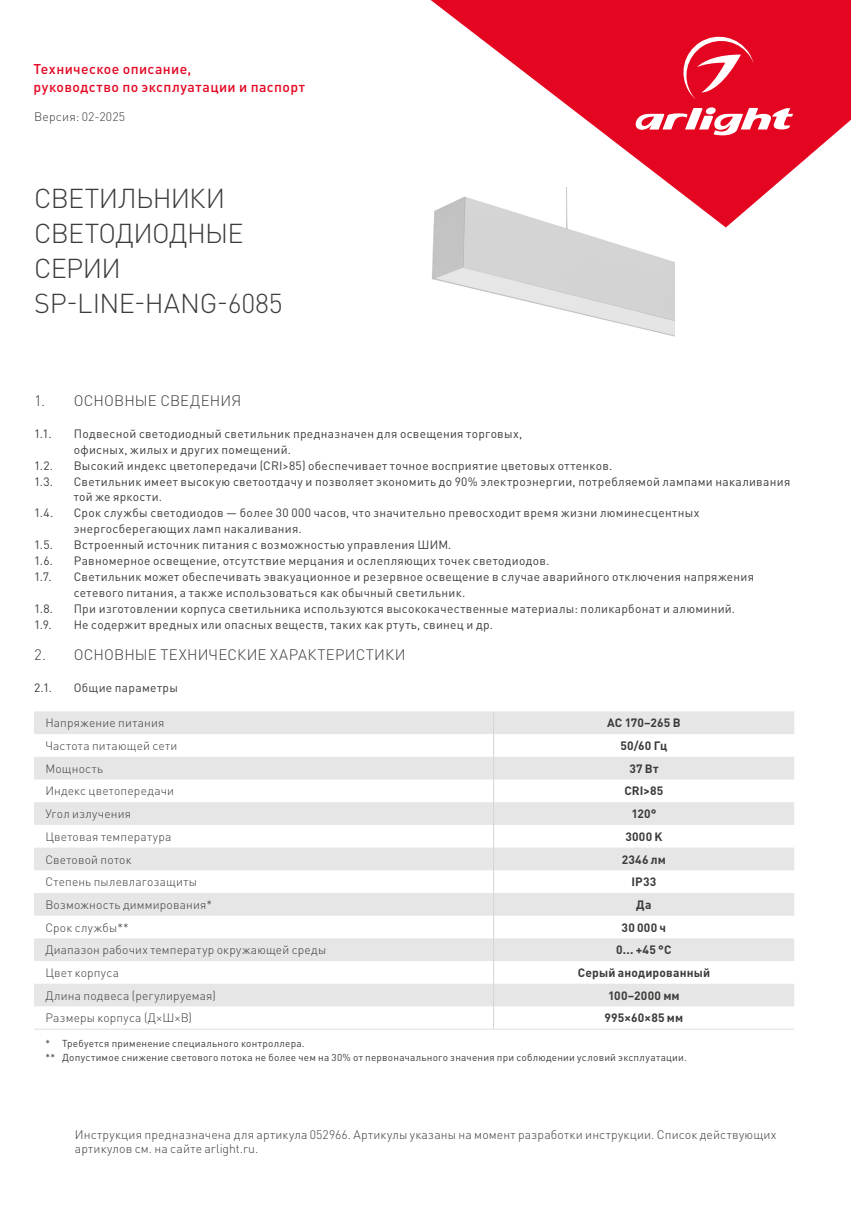
<style>
.page{position:relative;width:851px;height:1214px;background:#fff}
.page>*{position:absolute;margin:0;border:0;box-sizing:border-box;transform-origin:0 0}
.t1{font:300 27px/35px "DIN Pro";letter-spacing:-.02em;color:#3c3c3b}
.t2{font:300 15px "DIN Pro";letter-spacing:.01em;color:#3c3c3b}
.t3{font:500 14px/18px "DIN Pro";letter-spacing:.03em;color:#e40521}
.t4{font:300 12.2px/14px "DIN Pro";letter-spacing:.015em;color:#3c3c3b}
.t5{font:12px/15.8px "DIN Pro";letter-spacing:.025em;color:#3c3c3b}
.t6{font:300 12px "DIN Pro";letter-spacing:.015em;color:#3c3c3b}
.t7{font:700 12px "DIN Pro";letter-spacing:.015em;color:#3c3c3b}
.t8{font:10px/14px "DIN Pro";letter-spacing:.025em;color:#3c3c3b}
</style>
<div class="page">
<img style="left:432px;top:227px;width:242px;height:110px">
<svg style="left:34px;top:711px;width:760px;height:295px;fill:#e6e6e6"></svg>
<svg style="left:493px;top:711px;width:1px;height:317px"></svg>
<hr style="left:34px;top:1028px;width:459px;height:1px;background:#dedede">
<hr style="left:493px;top:1028px;width:301px;height:1px;background:#dedede">
<svg style="left:430px;top:0;width:420px;height:227px;fill:#e40521"></svg>
<svg style="left:632px;top:107px;width:161px;height:31px"></svg>
<svg style="left:678px;top:32px;width:75px;height:67px"></svg>
<p class="t3" style="left:34px;top:60px;width:273px">Техническое описание,<br>руководство по эксплуатации и паспорт</p>
<p class="t4" style="left:34px;top:109px;width:92px">Версия: 02-2025</p>
<h1 class="t1" style="left:34px;top:179px;width:250px">СВЕТИЛЬНИКИ<br>СВЕТОДИОДНЫЕ<br>СЕРИИ<br>SP-LINE-HANG-6085</h1>
<p class="t2" style="left:34px;top:390px;width:209px">1. ОСНОВНЫЕ СВЕДЕНИЯ</p>
<p class="t5" style="left:34px;top:425px;width:19px">1.1.</p>
<p class="t5" style="left:74px;top:425px;width:450px">Подвесной светодиодный светильник предназначен для освещения торговых, офисных, жилых и других помещений.</p>
<p class="t5" style="left:34px;top:457px;width:21px">1.2.</p>
<p class="t5" style="left:74px;top:457px;width:540px">Высокий индекс цветопередачи (CRI&gt;85) обеспечивает точное восприятие цветовых оттенков.</p>
<p class="t5" style="left:34px;top:473px;width:21px">1.3.</p>
<p class="t5" style="left:74px;top:473px;width:718px">Светильник имеет высокую светоотдачу и позволяет экономить до 90% электроэнергии, потребляемой лампами накаливания той же яркости.</p>
<p class="t5" style="left:34px;top:504px;width:21px">1.4.</p>
<p class="t5" style="left:74px;top:504px;width:627px">Срок службы светодиодов — более 30 000 часов, что значительно превосходит время жизни люминесцентных энергосберегающих ламп накаливания.</p>
<p class="t5" style="left:34px;top:536px;width:21px">1.5.</p>
<p class="t5" style="left:74px;top:536px;width:379px">Встроенный источник питания с возможностью управления ШИМ.</p>
<p class="t5" style="left:34px;top:552px;width:21px">1.6.</p>
<p class="t5" style="left:74px;top:552px;width:477px">Равномерное освещение, отсутствие мерцания и ослепляющих точек светодиодов.</p>
<p class="t5" style="left:34px;top:568px;width:19px">1.7.</p>
<p class="t5" style="left:74px;top:568px;width:681px">Светильник может обеспечивать эвакуационное и резервное освещение в случае аварийного отключения напряжения сетевого питания, а также использоваться как обычный светильник.</p>
<p class="t5" style="left:34px;top:600px;width:21px">1.8.</p>
<p class="t5" style="left:74px;top:600px;width:662px">При изготовлении корпуса светильника используются высококачественные материалы: поликарбонат и алюминий.</p>
<p class="t5" style="left:34px;top:615px;width:19px">1.9.</p>
<p class="t5" style="left:74px;top:615px;width:420px">Не содержит вредных или опасных веществ, таких как ртуть, свинец и др.</p>
<p class="t2" style="left:34px;top:644px;width:373px">2. ОСНОВНЫЕ ТЕХНИЧЕСКИЕ ХАРАКТЕРИСТИКИ</p>
<p class="t5" style="left:34px;top:679px;width:20px">2.1.</p>
<p class="t5" style="left:74px;top:679px;width:106px">Общие параметры</p>
<p class="t6" style="left:45px;top:714px;width:120px">Напряжение питания</p>
<p class="t7" style="left:607px;top:714px;width:75px">AC 170–265 В</p>
<p class="t6" style="left:45px;top:737px;width:133px">Частота питающей сети</p>
<p class="t7" style="left:620px;top:737px;width:48px">50/60 Гц</p>
<p class="t6" style="left:45px;top:760px;width:59px">Мощность</p>
<p class="t7" style="left:629px;top:760px;width:31px">37 Вт</p>
<p class="t6" style="left:45px;top:782px;width:130px">Индекс цветопередачи</p>
<p class="t7" style="left:624px;top:782px;width:41px">CRI&gt;85</p>
<p class="t6" style="left:45px;top:805px;width:87px">Угол излучения</p>
<p class="t7" style="left:631px;top:805px;width:27px">120°</p>
<p class="t6" style="left:45px;top:828px;width:128px">Цветовая температура</p>
<p class="t7" style="left:625px;top:828px;width:39px">3000 K</p>
<p class="t6" style="left:45px;top:851px;width:88px">Световой поток</p>
<p class="t7" style="left:621px;top:851px;width:46px">2346 лм</p>
<p class="t6" style="left:45px;top:873px;width:153px">Степень пылевлагозащиты</p>
<p class="t7" style="left:631px;top:873px;width:26px">IP33</p>
<p class="t6" style="left:45px;top:896px;width:168px">Возможность диммирования*</p>
<p class="t7" style="left:636px;top:896px;width:17px">Да</p>
<p class="t6" style="left:45px;top:919px;width:85px">Срок службы**</p>
<p class="t7" style="left:621px;top:919px;width:46px">30 000 ч</p>
<p class="t6" style="left:45px;top:941px;width:282px">Диапазон рабочих температур окружающей среды</p>
<p class="t7" style="left:616px;top:941px;width:57px">0... +45 °С</p>
<p class="t6" style="left:45px;top:964px;width:75px">Цвет корпуса</p>
<p class="t7" style="left:577px;top:964px;width:134px">Серый анодированный</p>
<p class="t6" style="left:45px;top:987px;width:172px">Длина подвеса (регулируемая)</p>
<p class="t7" style="left:608px;top:987px;width:73px">100–2000 мм</p>
<p class="t6" style="left:45px;top:1009px;width:148px">Размеры корпуса (Д×Ш×В)</p>
<p class="t7" style="left:604px;top:1009px;width:80px">995×60×85 мм</p>
<p class="t8" style="left:45px;top:1035px;width:643px">* Требуется применение специального контроллера.<br>** Допустимое снижение светового потока не более чем на 30% от первоначального значения при соблюдении условий эксплуатации.</p>
<p class="t4" style="left:75px;top:1126px;width:703px">Инструкция предназначена для артикула 052966. Артикулы указаны на момент разработки инструкции. Список действующих артикулов см. на сайте arlight.ru.</p>
</div>
